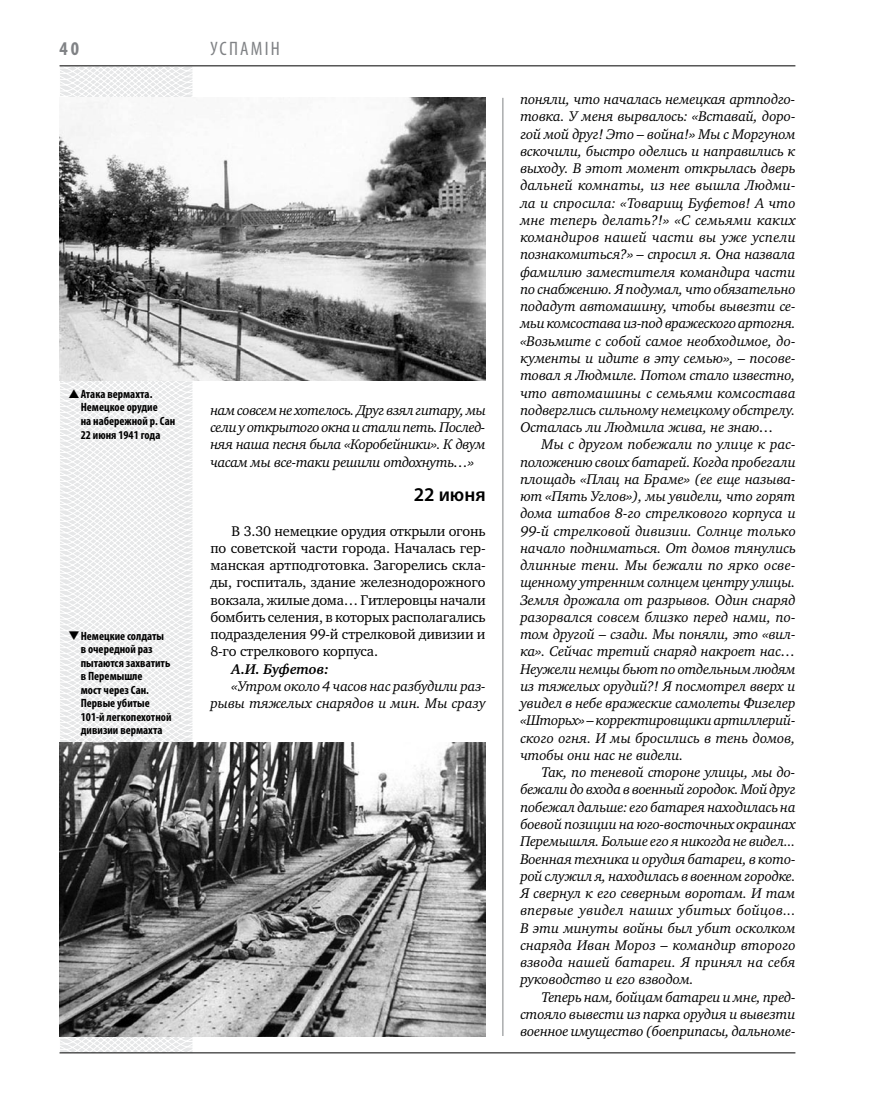
<style>
.page{position:relative;width:872px;height:1106px;background:#fff}
.page>*{position:absolute;margin:0;border:0;box-sizing:border-box;transform-origin:0 0}
.t1{font:condensed 19.5px "Myriad Pro";color:#808285}
.t2{font:600 19.5px "Myriad Pro";color:#000}
.t3{font:700 condensed 19.5px "Myriad Pro";color:#808285}
.t4{font:italic 14.4px/17.2px "Charter C";letter-spacing:-.01em;color:#000;text-align:justify}
.t5{font:14.4px/17.2px "Charter C";letter-spacing:-.01em;color:#000;text-align:justify}
.t6{font:italic 700 14.4px "Charter C";letter-spacing:-.01em;color:#000}
.t7{font:700 condensed 12px/13.5px "Myriad Pro";color:#000}
</style>
<div class="page">
<svg style="left:59px;top:65px;width:192px;height:989px"></svg>
<hr style="left:502px;top:98px;width:1px;height:938px;background:#808285">
<hr style="left:60px;top:1052px;width:735px;height:1px;background:#000">
<hr style="left:60px;top:65px;width:735px;height:1px;background:#000">
<img style="left:60px;top:97px;width:426px;height:283px">
<img style="left:60px;top:742px;width:426px;height:294px">
<svg style="left:80px;top:639px;width:12px;height:1px"></svg>
<svg style="left:69px;top:389px;width:23px;height:10px"></svg>
<h1 class="t3" style="left:60px;top:37px;width:21px">40</h1>
<p class="t7" style="left:81px;top:387px;width:96px">Атака вермахта.<br>Немецкое орудие<br>на набережной р. Сан<br>22 июня 1941 года</p>
<p class="t7" style="left:81px;top:628px;width:92px;text-indent:-13px">❑Немецкие солдаты в очередной раз пытаются захватить в Перемышле<br>мост через Сан.<br>Первые убитые<br>101-й легкопехотной дивизии вермахта</p>
<h1 class="t1" style="left:210px;top:37px;width:71px">Успамін</h1>
<p class="t4" style="left:210px;top:401px;width:277px">нам совсем не хотелось. Друг взял гитару, мы сели у открытого окна и стали петь. Послед&shy;няя наша песня была «Коробейники». К двум часам мы все-таки решили отдохнуть…»</p>
<h1 class="t2" style="left:414px;top:482px;width:74px">22 июня</h1>
<p class="t5" style="left:210px;top:522px;width:277px;text-indent:21px">В 3.30 немецкие орудия открыли огонь по советской части города. Началась гер&shy;манская артподготовка. Загорелись скла&shy;ды, госпиталь, здание железнодорожного вокзала, жилые дома… Гитлеровцы начали бомбить селения, в которых располагались подразделения 99-й стрелковой дивизии и 8-го стрелкового корпуса.</p>
<p class="t6" style="left:232px;top:661px;width:99px">А.И. Буфетов:</p>
<p class="t4" style="left:210px;top:677px;width:277px;text-align:right">«Утром около 4 часов нас разбудили раз&shy;рывы тяжелых снарядов и мин. Мы сразу</p>
<p class="t4" style="left:520px;top:91px;width:277px">поняли, что началась немецкая артподго&shy;товка. У меня вырвалось: «Вставай, доро&shy;гой мой друг! Это – война!» Мы с Моргуном вскочили, быстро оделись и направились к выходу. В этот момент открылась дверь дальней комнаты, из нее вышла Людми&shy;ла и спросила: «Товарищ Буфетов! А что мне теперь делать?!» «С семьями каких командиров нашей части вы уже успели познакомиться?» – спросил я. Она назвала фамилию заместителя командира части по снабжению. Я подумал, что обязательно подадут автомашину, чтобы вывезти се&shy;мьи комсостава из-под вражеского артогня. «Возьмите с собой самое необходимое, до&shy;кументы и идите в эту семью», – посове&shy;товал я Людмиле. Потом стало известно, что автомашины с семьями комсостава подверглись сильному немецкому обстрелу.<br>Осталась ли Людмила жива, не знаю…</p>
<p class="t4" style="left:520px;top:436px;width:277px;text-indent:21px">Мы с другом побежали по улице к рас&shy;положению своих батарей. Когда пробегали площадь «Плац на Браме» (ее еще называ&shy;ют «Пять Углов»), мы увидели, что горят дома штабов 8-го стрелкового корпуса и 99-й стрелковой дивизии. Солнце только начало подниматься. От домов тянулись длинные тени. Мы бежали по ярко осве&shy;щенному утренним солнцем центру улицы.<br>Земля дрожала от разрывов. Один снаряд разорвался совсем близко перед нами, по&shy;том другой – сзади. Мы поняли, это «вил&shy;ка». Сейчас третий снаряд накроет нас… Неужели немцы бьют по отдельным людям из тяжелых орудий?! Я посмотрел вверх и увидел в небе вражеские самолеты Физелер «Шторьх» – корректировщики артиллерий&shy;ского огня. И мы бросились в тень домов, чтобы они нас не видели.</p>
<p class="t4" style="left:520px;top:764px;width:277px;text-indent:21px">Так, по теневой стороне улицы, мы до&shy;бежали до входа в военный городок. Мой друг побежал дальше: его батарея находилась на боевой позиции на юго-восточных окраинах Перемышля. Больше его я никогда не видел...<br>Военная техника и орудия батареи, в кото&shy;рой служил я, находилась в военном городке.<br>Я свернул к его северным воротам. И там впервые увидел наших убитых бойцов...<br>В эти минуты войны был убит осколком снаряда Иван Мороз – командир второго взвода нашей батареи. Я принял на себя руководство и его взводом.</p>
<p class="t4" style="left:520px;top:988px;width:277px;text-indent:21px">Теперь нам, бойцам батареи и мне, пред&shy;стояло вывести из парка орудия и вывезти военное имущество (боеприпасы, дальноме-</p>
</div>
